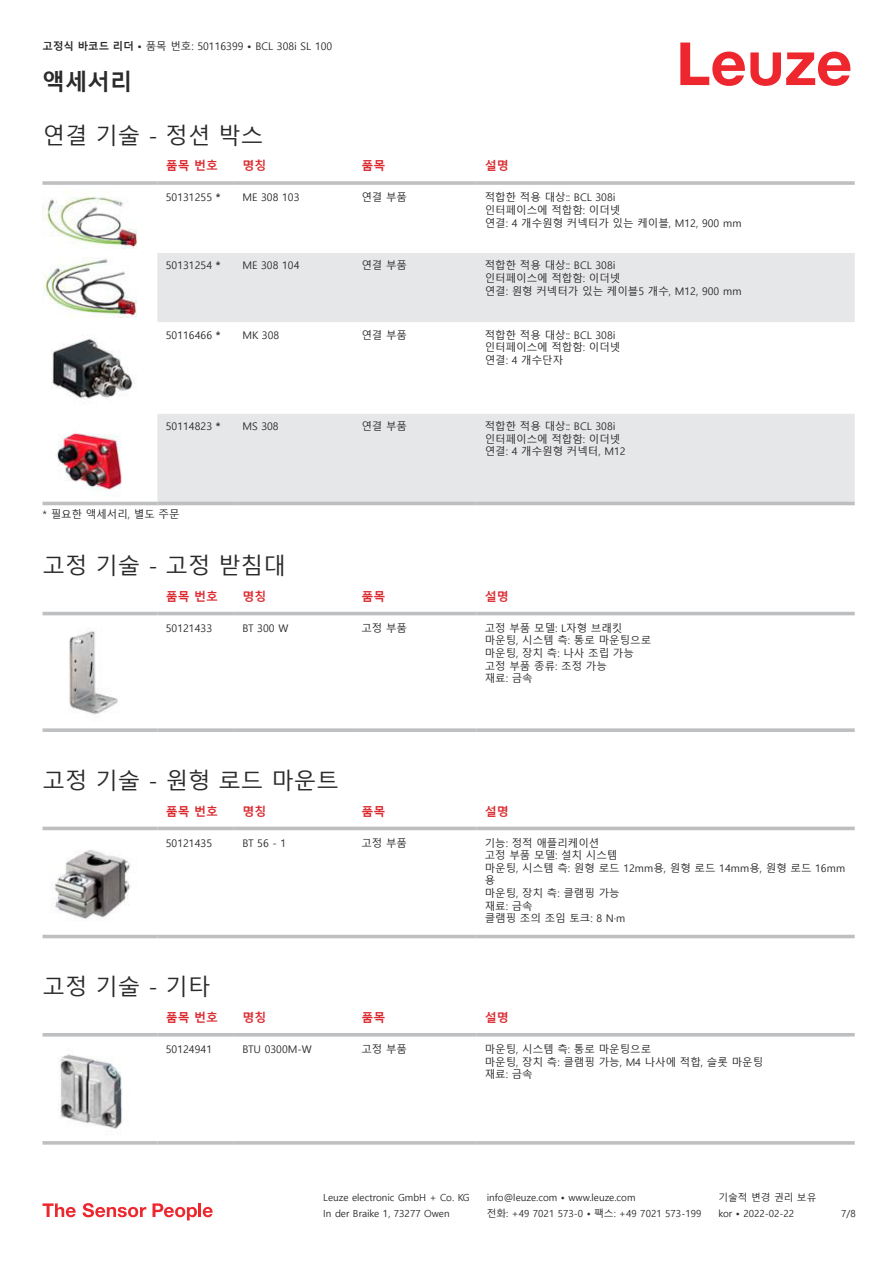
<style>
.page{position:relative;width:893px;height:1263px;background:#fff}
.page>*{position:absolute;margin:0;border:0;box-sizing:border-box;transform-origin:0 0}
.t1{font:22.5px "Malgun Gothic";color:#2b292a}
.t2{font:700 22.5px "Malgun Gothic";color:#2b292a}
.t3{font:700 12px "Malgun Gothic";color:#db2a30}
.t4{font:10.5px/12.6px "Malgun Gothic";color:#2b292a}
.t5{font:9.75px "Malgun Gothic";color:#2b292a}
.s1{font-weight:700}
</style>
<div class="page">
<svg style="left:680px;top:43px;width:170px;height:43px"></svg>
<svg style="left:157px;top:253px;width:698px;height:249px;fill:#e6e7e9"></svg>
<hr style="left:43px;top:181px;width:114px;height:4px;background:#bdbfc1">
<hr style="left:157px;top:181px;width:77px;height:4px;background:#c8cacb">
<hr style="left:234px;top:181px;width:119px;height:4px;background:#c3c5c6">
<hr style="left:353px;top:181px;width:123px;height:4px;background:#bdbfc1">
<hr style="left:476px;top:181px;width:379px;height:4px;background:#c8cacb">
<hr style="left:43px;top:502px;width:114px;height:3px;background:#bdbfc1">
<hr style="left:157px;top:502px;width:77px;height:3px;background:#bdbfc1">
<hr style="left:234px;top:502px;width:119px;height:3px;background:#bdbfc1">
<hr style="left:353px;top:502px;width:123px;height:3px;background:#bdbfc1">
<hr style="left:476px;top:502px;width:379px;height:3px;background:#bdbfc1">
<img style="left:43px;top:197px;width:94px;height:52px">
<img style="left:43px;top:257px;width:94px;height:61px">
<img style="left:52px;top:335px;width:83px;height:64px">
<img style="left:57px;top:433px;width:65px;height:64px">
<div style="left:43px;top:611px;width:812px;height:5px;background:#efeff0"></div>
<hr style="left:43px;top:612px;width:114px;height:3px;background:#bdbfc1">
<hr style="left:157px;top:612px;width:77px;height:3px;background:#bdbfc1">
<hr style="left:234px;top:612px;width:119px;height:3px;background:#bdbfc1">
<hr style="left:353px;top:612px;width:123px;height:3px;background:#bdbfc1">
<hr style="left:476px;top:612px;width:379px;height:3px;background:#bdbfc1">
<svg style="left:43px;top:728px;width:114px;height:4px"></svg>
<svg style="left:157px;top:728px;width:77px;height:4px"></svg>
<svg style="left:234px;top:728px;width:119px;height:4px"></svg>
<svg style="left:353px;top:728px;width:123px;height:4px"></svg>
<svg style="left:476px;top:728px;width:379px;height:4px;background:#c3c5c7"></svg>
<img style="left:69px;top:628px;width:49px;height:87px">
<svg style="left:43px;top:826px;width:812px;height:113px"></svg>
<hr style="left:43px;top:827px;width:114px;height:3px;background:#bdbfc1">
<hr style="left:157px;top:827px;width:77px;height:3px;background:#bdbfc1">
<hr style="left:234px;top:827px;width:119px;height:3px;background:#bdbfc1">
<hr style="left:353px;top:827px;width:123px;height:3px;background:#bdbfc1">
<hr style="left:476px;top:827px;width:379px;height:3px;background:#bdbfc1">
<hr style="left:43px;top:935px;width:114px;height:3px;background:#bdbfc1">
<hr style="left:157px;top:935px;width:77px;height:3px;background:#bdbfc1">
<hr style="left:234px;top:935px;width:119px;height:3px;background:#bdbfc1">
<hr style="left:353px;top:935px;width:123px;height:3px;background:#bdbfc1">
<hr style="left:476px;top:935px;width:379px;height:3px;background:#bdbfc1">
<img style="left:43px;top:834px;width:97px;height:98px">
<svg style="left:43px;top:1036px;width:812px;height:1px"></svg>
<hr style="left:43px;top:1033px;width:114px;height:3px;background:#bdbfc1">
<hr style="left:157px;top:1033px;width:77px;height:3px;background:#bdbfc1">
<hr style="left:234px;top:1033px;width:119px;height:3px;background:#bdbfc1">
<hr style="left:353px;top:1033px;width:123px;height:3px;background:#bdbfc1">
<hr style="left:476px;top:1033px;width:379px;height:3px;background:#bdbfc1">
<svg style="left:43px;top:1141px;width:114px;height:4px"></svg>
<svg style="left:157px;top:1141px;width:77px;height:4px"></svg>
<svg style="left:234px;top:1141px;width:119px;height:4px"></svg>
<svg style="left:353px;top:1141px;width:123px;height:4px"></svg>
<svg style="left:476px;top:1141px;width:379px;height:4px;background:#c3c5c7"></svg>
<img style="left:58px;top:1054px;width:64px;height:75px">
<svg style="left:43px;top:1203px;width:33px;height:14px"></svg>
<svg style="left:83px;top:1203px;width:63px;height:14px"></svg>
<svg style="left:153px;top:1203px;width:44px;height:17px"></svg>
<hr style="left:198px;top:1203px;width:3px;height:14px;background:#ed272d">
<svg style="left:203px;top:1207px;width:10px;height:10px"></svg>
<p class="t4" style="left:43px;top:40px;width:291px"><span class="s1">고정식 바코드 리더 •</span> 품목 번호: 50116399 <span class="s1">•</span> BCL 308i SL 100</p>
<h1 class="t2" style="left:43px;top:69px;width:91px">액세서리</h1>
<h1 class="t1" style="left:43px;top:123px;width:222px">연결 기술 - 정션 박스</h1>
<p class="t3" style="left:166px;top:159px;width:54px">품목 번호</p>
<p class="t3" style="left:242px;top:159px;width:25px">명칭</p>
<p class="t3" style="left:361px;top:159px;width:25px">품목</p>
<p class="t3" style="left:485px;top:159px;width:25px">설명</p>
<p class="t4" style="left:166px;top:191px;width:56px">50131255 <span class="s1">*</span></p>
<p class="t4" style="left:242px;top:191px;width:59px">ME 308 103</p>
<p class="t4" style="left:361px;top:191px;width:47px">연결 부품</p>
<p class="t4" style="left:485px;top:191px;width:258px">적합한 적용 대상:: BCL 308i<br>인터페이스에 적합함: 이더넷<br>연결: 4 개수원형 커넥터가 있는 케이블, M12, 900 mm</p>
<p class="t4" style="left:166px;top:260px;width:56px">50131254 <span class="s1">*</span></p>
<p class="t4" style="left:242px;top:260px;width:59px">ME 308 104</p>
<p class="t4" style="left:361px;top:260px;width:47px">연결 부품</p>
<p class="t4" style="left:485px;top:260px;width:258px">적합한 적용 대상:: BCL 308i<br>인터페이스에 적합함: 이더넷<br>연결: 원형 커넥터가 있는 케이블5 개수, M12, 900 mm</p>
<p class="t4" style="left:166px;top:329px;width:56px">50116466 <span class="s1">*</span></p>
<p class="t4" style="left:242px;top:329px;width:38px">MK 308</p>
<p class="t4" style="left:361px;top:329px;width:47px">연결 부품</p>
<p class="t4" style="left:485px;top:329px;width:137px">적합한 적용 대상:: BCL 308i 인터페이스에 적합함: 이더넷 연결: 4 개수단자</p>
<p class="t4" style="left:166px;top:420px;width:56px">50114823 <span class="s1">*</span></p>
<p class="t4" style="left:242px;top:420px;width:38px">MS 308</p>
<p class="t4" style="left:361px;top:420px;width:47px">연결 부품</p>
<p class="t4" style="left:485px;top:420px;width:142px">적합한 적용 대상:: BCL 308i 인터페이스에 적합함: 이더넷 연결: 4 개수원형 커넥터, M12</p>
<p class="t4" style="left:43px;top:508px;width:139px">* 필요한 액세서리, 별도 주문</p>
<h1 class="t1" style="left:43px;top:553px;width:245px">고정 기술 - 고정 받침대</h1>
<p class="t3" style="left:166px;top:589px;width:54px">품목 번호</p>
<p class="t3" style="left:242px;top:589px;width:25px">명칭</p>
<p class="t3" style="left:361px;top:589px;width:25px">품목</p>
<p class="t3" style="left:485px;top:589px;width:25px">설명</p>
<p class="t4" style="left:166px;top:622px;width:48px">50121433</p>
<p class="t4" style="left:242px;top:622px;width:47px">BT 300 W</p>
<p class="t4" style="left:361px;top:622px;width:47px">고정 부품</p>
<p class="t4" style="left:485px;top:622px;width:168px">고정 부품 모델: L자형 브래킷 마운팅, 시스템 측: 통로 마운팅으로 마운팅, 장치 측: 나사 조립 가능 고정 부품 종류: 조정 가능<br>재료: 금속</p>
<h1 class="t1" style="left:43px;top:768px;width:298px">고정 기술 - 원형 로드 마운트</h1>
<p class="t3" style="left:166px;top:804px;width:54px">품목 번호</p>
<p class="t3" style="left:242px;top:804px;width:25px">명칭</p>
<p class="t3" style="left:361px;top:804px;width:25px">품목</p>
<p class="t3" style="left:485px;top:804px;width:25px">설명</p>
<p class="t4" style="left:166px;top:837px;width:48px">50121435</p>
<p class="t4" style="left:242px;top:837px;width:45px">BT 56 - 1</p>
<p class="t4" style="left:361px;top:837px;width:47px">고정 부품</p>
<p class="t4" style="left:485px;top:837px;width:362px">기능: 정적 애플리케이션<br>고정 부품 모델: 설치 시스템<br>마운팅, 시스템 측: 원형 로드 12mm용, 원형 로드 14mm용, 원형 로드 16mm 용<br>마운팅, 장치 측: 클램핑 가능<br>재료: 금속<br>클램핑 조의 조임 토크: 8 N·m</p>
<h1 class="t1" style="left:43px;top:974px;width:169px">고정 기술 - 기타</h1>
<p class="t3" style="left:166px;top:1011px;width:54px">품목 번호</p>
<p class="t3" style="left:242px;top:1011px;width:25px">명칭</p>
<p class="t3" style="left:361px;top:1011px;width:25px">품목</p>
<p class="t3" style="left:485px;top:1011px;width:25px">설명</p>
<p class="t4" style="left:166px;top:1043px;width:48px">50124941</p>
<p class="t4" style="left:242px;top:1043px;width:71px">BTU 0300M-W</p>
<p class="t4" style="left:361px;top:1043px;width:47px">고정 부품</p>
<p class="t4" style="left:485px;top:1043px;width:280px">마운팅, 시스템 측: 통로 마운팅으로<br>마운팅, 장치 측: 클램핑 가능, M4 나사에 적합, 슬롯 마운팅 재료: 금속</p>
<p class="t5" style="left:323px;top:1192px;width:148px">Leuze electronic GmbH + Co. KG</p>
<p class="t5" style="left:487px;top:1192px;width:150px">info@leuze.com • www.leuze.com</p>
<p class="t5" style="left:718px;top:1192px;width:100px">기술적 변경 권리 보유</p>
<p class="t5" style="left:323px;top:1208px;width:128px">In der Braike 1, 73277 Owen</p>
<p class="t5" style="left:487px;top:1208px;width:216px">전화: +49 7021 573-0 • 팩스: +49 7021 573-199</p>
<p class="t5" style="left:718px;top:1208px;width:77px">kor • 2022-02-22</p>
<p class="t5" style="left:841px;top:1208px;width:16px">7 /8</p>
</div>
